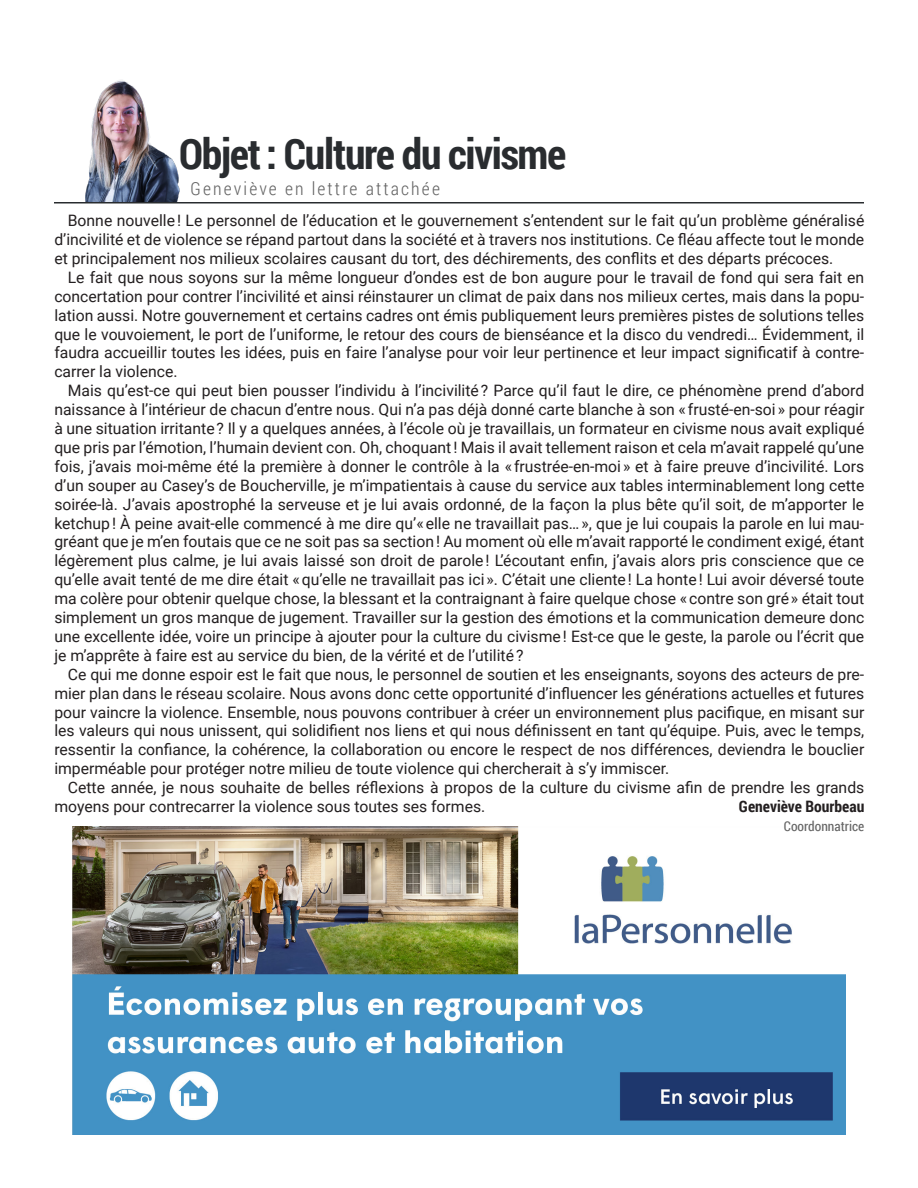
<style>
.page{position:relative;width:918px;height:1188px;background:#fff}
.page>*{position:absolute;margin:0;border:0;box-sizing:border-box;transform-origin:0 0}
.t1{font:700 42px "Roboto Condensed";letter-spacing:-.03em;color:#292c2f}
.t2{font:300 18px "Roboto Condensed";letter-spacing:.12em;color:#646464}
._2022-04_Paragraphe_normal{font:15.75px/18.9px "Roboto";color:#231f20;text-align:justify}
._2022-04_Paragraphe_normal-2{font:700 15.75px "Roboto Condensed";color:#231f20}
._2022-04_Paragraphe_normal-3{font:13.5px "Roboto Condensed";color:#646464}
</style>
<div class="page">
<img style="left:85px;top:80px;width:95px;height:122px">
<hr style="left:54px;top:202px;width:810px;height:2px;background:#292c2f">
<img style="left:72px;top:826px;width:774px;height:308px">
<p class="t1" style="left:179px;top:125px;width:389px">Objet : Culture du civisme</p>
<p class="t2" style="left:191px;top:176px;width:251px">Geneviève en lettre attachée</p>
<p class="_2022-04_Paragraphe_normal" style="left:54px;top:211px;width:812px;text-indent:14px">Bonne nouvelle ! Le personnel de l’éducation et le gouvernement s’entendent sur le fait qu’un problème généralisé d’incivilité et de violence se répand partout dans la société et à travers nos institutions. Ce fléau affecte tout le monde et principalement nos milieux scolaires causant du tort, des déchirements, des conflits et des départs précoces.</p>
<p class="_2022-04_Paragraphe_normal" style="left:54px;top:267px;width:812px;text-indent:14px">Le fait que nous soyons sur la même longueur d’ondes est de bon augure pour le travail de fond qui sera fait en concertation pour contrer l’incivilité et ainsi réinstaurer un climat de paix dans nos milieux certes, mais dans la popu&shy;lation aussi. Notre gouvernement et certains cadres ont émis publiquement leurs premières pistes de solutions telles que le vouvoiement, le port de l’uniforme, le retour des cours de bienséance et la disco du vendredi… Évidemment, il faudra accueillir toutes les idées, puis en faire l’analyse pour voir leur pertinence et leur impact significatif à contre&shy;carrer la violence.</p>
<p class="_2022-04_Paragraphe_normal" style="left:54px;top:381px;width:812px;text-indent:14px">Mais qu’est-ce qui peut bien pousser l’individu à l’incivilité ? Parce qu’il faut le dire, ce phénomène prend d’abord naissance à l’intérieur de chacun d’entre nous. Qui n’a pas déjà donné carte blanche à son « frusté-en-soi » pour réagir à une situation irritante ? Il y a quelques années, à l’école où je travaillais, un formateur en civisme nous avait expliqué que pris par l’émotion, l’humain devient con. Oh, choquant ! Mais il avait tellement raison et cela m’avait rappelé qu’une fois, j’avais moi-même été la première à donner le contrôle à la « frustrée-en-moi » et à faire preuve d’incivilité. Lors d’un souper au Casey’s de Boucherville, je m’impatientais à cause du service aux tables interminablement long cette soirée-là. J’avais apostrophé la serveuse et je lui avais ordonné, de la façon la plus bête qu’il soit, de m’apporter le ketchup ! À peine avait-elle commencé à me dire qu’« elle ne travaillait pas… », que je lui coupais la parole en lui mau&shy;gréant que je m’en foutais que ce ne soit pas sa section ! Au moment où elle m’avait rapporté le condiment exigé, étant légèrement plus calme, je lui avais laissé son droit de parole ! L’écoutant enfin, j’avais alors pris conscience que ce qu’elle avait tenté de me dire était « qu’elle ne travaillait pas ici ». C’était une cliente ! La honte ! Lui avoir déversé toute ma colère pour obtenir quelque chose, la blessant et la contraignant à faire quelque chose « contre son gré » était tout simplement un gros manque de jugement. Travailler sur la gestion des émotions et la communication demeure donc une excellente idée, voire un principe à ajouter pour la culture du civisme ! Est-ce que le geste, la parole ou l’écrit que je m’apprête à faire est au service du bien, de la vérité et de l’utilité ?</p>
<p class="_2022-04_Paragraphe_normal" style="left:54px;top:664px;width:812px;text-indent:14px">Ce qui me donne espoir est le fait que nous, le personnel de soutien et les enseignants, soyons des acteurs de pre&shy;mier plan dans le réseau scolaire. Nous avons donc cette opportunité d’influencer les générations actuelles et futures pour vaincre la violence. Ensemble, nous pouvons contribuer à créer un environnement plus pacifique, en misant sur les valeurs qui nous unissent, qui solidifient nos liens et qui nous définissent en tant qu’équipe. Puis, avec le temps, ressentir la confiance, la cohérence, la collaboration ou encore le respect de nos différences, deviendra le bouclier imperméable pour protéger notre milieu de toute violence qui chercherait à s’y immiscer.</p>
<p class="_2022-04_Paragraphe_normal" style="left:54px;top:778px;width:812px;text-indent:14px">Cette année, je nous souhaite de belles réflexions à propos de la culture du civisme afin de prendre les grands moyens pour contrecarrer la violence sous toutes ses formes.</p>
<p class="_2022-04_Paragraphe_normal-2" style="left:739px;top:795px;width:127px">Geneviève Bourbeau</p>
<p class="_2022-04_Paragraphe_normal-3" style="left:784px;top:817px;width:82px">Coordonnatrice</p>
</div>
